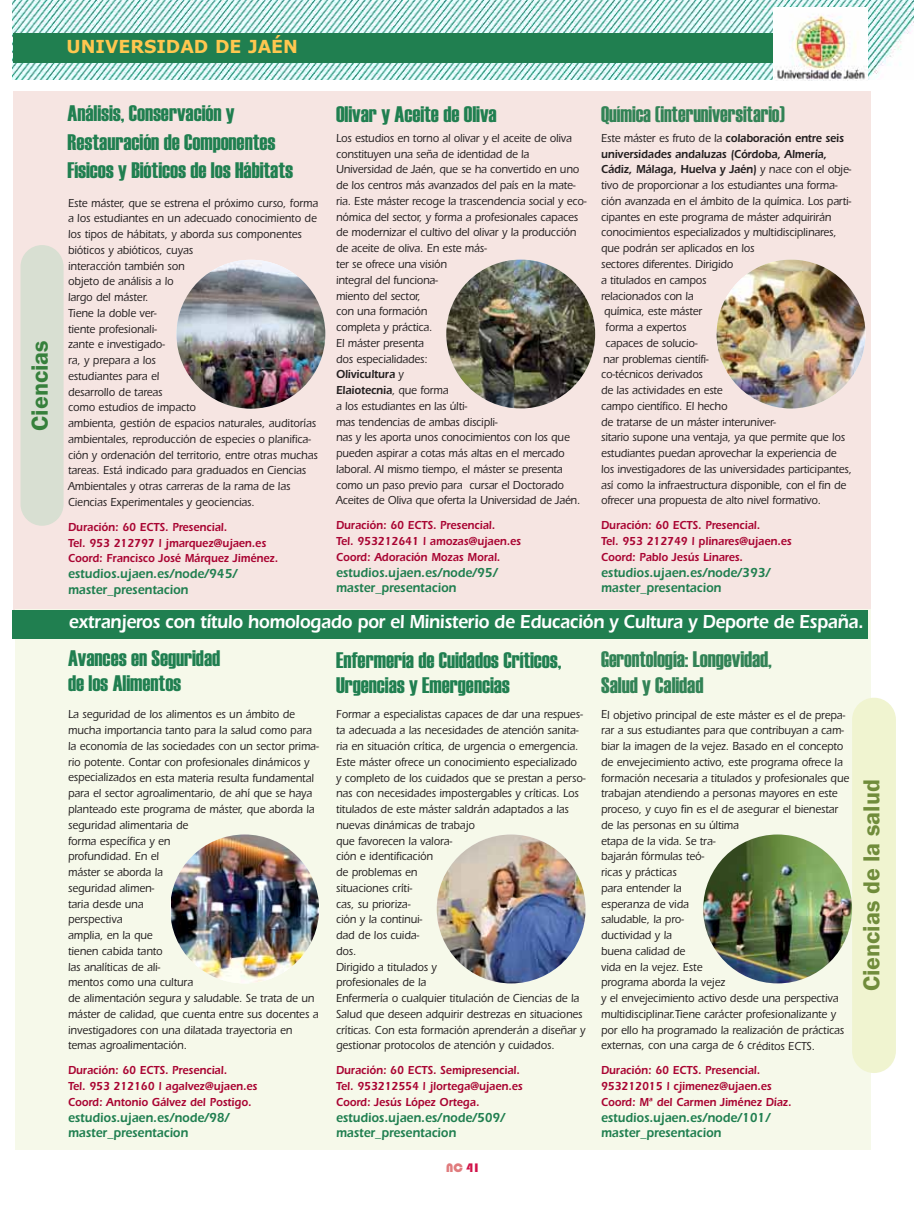
<style>
.page{position:relative;width:919px;height:1217px;background:#fff}
.page>*{position:absolute;margin:0;border:0;box-sizing:border-box;transform-origin:0 0}
.t1{font:600 24px "Franklin Gothic";color:#708c3b}
.t2{font:600 24px "Franklin Gothic";color:#36803c}
.t3{font:22.5px/28.5px "Haettenschweiler";color:#207f50}
.t4{font:22.5px/25.5px "Haettenschweiler";color:#328356;scale:.95 1}
.t5{font:600 19.5px "Itc Eras";letter-spacing:-.02em;color:#fff;scale:.9 1}
.t6{font:700 18px "Verdana";color:#ffc74f}
.t7{font:600 13.5px/15.8px "Itc Eras";color:#207f50;scale:.9 1}
.t8{font:500 12px/15.8px "Itc Eras";color:#231f20;scale:.9 1}
.t9{font:600 12px/15.8px "Itc Eras";color:#a90432;scale:.9 1}
.t10{font:600 12px "Itc Eras";letter-spacing:-.005em;color:#231f20;scale:.9 1}
.t11{font:900 12px "Blippo BT";color:#e07b7d}
.s1{font-weight:600}
.s2{font-weight:500}
.s3{color:#d11349}
</style>
<div class="page">
<img style="left:13px;top:1px;width:900px;height:79px">
<div style="left:13px;top:33px;width:759px;height:29px;background:#207f50"></div>
<img style="left:773px;top:7px;width:94px;height:74px">
<div style="left:14px;top:91px;width:856px;height:529px;background:#f6e5e2"></div>
<div style="left:21px;top:245px;width:43px;height:280px;background:#d8dfd2;border-radius:22px"></div>
<div style="left:15px;top:609px;width:855px;height:540px;background:#f6f9ea"></div>
<div style="left:13px;top:610px;width:854px;height:28px;background:#207f50"></div>
<div style="left:852px;top:697px;width:43px;height:375px;background:#f0f4d0;border-radius:22px"></div>
<img style="left:176px;top:260px;width:149px;height:148px;border-radius:50%">
<img style="left:716px;top:259px;width:149px;height:149px;border-radius:50%">
<img style="left:446px;top:259px;width:149px;height:149px;border-radius:50%">
<img style="left:172px;top:834px;width:147px;height:149px">
<img style="left:436px;top:834px;width:149px;height:149px;border-radius:50%">
<img style="left:703px;top:834px;width:149px;height:149px;border-radius:50%">
<h3 class="t6" style="left:67px;top:39px;width:233px">UNIVERSIDAD DE JAÉN</h3>
<h1 class="t2" style="left:32px;top:430px;width:92px;rotate:-90deg">Ciencias</h1>
<h2 class="t3" style="left:67px;top:100px;width:227px">Análisis, Conservación y<br>Restauración de Componentes<br>Físicos y Bióticos de los Hábitats</h2>
<h2 class="t3" style="left:336px;top:101px;width:162px">Olivar y Aceite de Oliva</h2>
<h2 class="t4" style="left:601px;top:102px;width:195px">Química (interuniversitario)</h2>
<p class="t8" style="left:601px;top:131px;width:271px">Este máster es fruto de la <span class="s1">colaboración entre seis</span></p>
<p class="t10" style="left:601px;top:149px;width:252px">universidades andaluzas (Córdoba, Almería,</p>
<p class="t10" style="left:601px;top:165px;width:280px">Cádiz, Málaga, Huelva y Jaén) <span class="s2">y nace con el obje-</span></p>
<p class="t8" style="left:601px;top:178px;width:264px">tivo de proporcionar a los estudiantes una forma-</p>
<p class="t8" style="left:601px;top:194px;width:279px">ción avanzada en el ámbito de la química. Los parti-</p>
<p class="t8" style="left:601px;top:210px;width:257px">cipantes en este programa de máster adquirirán</p>
<p class="t8" style="left:601px;top:226px;width:263px">conocimientos especializados y multidisciplinares,</p>
<p class="t8" style="left:601px;top:241px;width:172px">que podrán ser aplicados en los</p>
<p class="t8" style="left:601px;top:257px;width:148px">sectores diferentes. Dirigido</p>
<p class="t8" style="left:601px;top:273px;width:118px">a titulados en campos</p>
<p class="t8" style="left:601px;top:289px;width:104px">relacionados con la</p>
<p class="t8" style="left:604px;top:304px;width:110px">química, este máster</p>
<p class="t8" style="left:605px;top:320px;width:91px">forma a expertos</p>
<p class="t8" style="left:605px;top:336px;width:104px">capaces de solucio-</p>
<p class="t8" style="left:603px;top:352px;width:119px">nar problemas científi-</p>
<p class="t8" style="left:601px;top:367px;width:115px">co-técnicos derivados</p>
<p class="t8" style="left:601px;top:383px;width:137px">de las actividades en este</p>
<p class="t8" style="left:601px;top:399px;width:142px">campo científico. El hecho</p>
<p class="t8" style="left:601px;top:415px;width:196px">de tratarse de un máster interuniver-</p>
<p class="t8" style="left:601px;top:430px;width:272px">sitario supone una ventaja, ya que permite que los</p>
<p class="t8" style="left:601px;top:446px;width:263px">estudiantes puedan aprovechar la experiencia de</p>
<p class="t8" style="left:601px;top:462px;width:280px">los investigadores de las universidades participantes,</p>
<p class="t8" style="left:601px;top:478px;width:274px">así como la infraestructura disponible, con el fin de</p>
<p class="t8" style="left:601px;top:493px;width:246px">ofrecer una propuesta de alto nivel formativo.</p>
<p class="t9" style="left:601px;top:518px;width:213px">Duración: 60 ECTS. Presencial.<br>Tel. 953 212749 | plinares@ujaen.es<br>Coord: Pablo Jesús Linares.</p>
<p class="t7" style="left:601px;top:565px;width:190px">estudios.ujaen.es/node/393/ master_presentacion</p>
<p class="t8" style="left:336px;top:131px;width:280px">Los estudios en torno al olivar y el aceite de oliva constituyen una seña de identidad de la Universidad de Jaén, que se ha convertido en uno de los centros más avanzados del país en la mate&shy;ria. Este máster recoge la trascendencia social y eco&shy;nómica del sector, y forma a profesionales capaces de modernizar el cultivo del olivar y la producción de aceite de oliva. En este más-<br>ter se ofrece una visión<br>integral del funciona-<br>miento del sector,<br>con una formación<br>completa y práctica.<br>El máster presenta<br>dos especialidades:<br><span class="s1">Olivicultura</span> y<br><span class="s1">Elaiotecnia</span>, que forma<br>a los estudiantes en las últi-<br>mas tendencias de ambas discipli-<br>nas y les aporta unos conocimientos con los que pueden aspirar a cotas más altas en el mercado laboral. Al mismo tiempo, el máster se presenta como un paso previo para cursar el Doctorado Aceites de Oliva que oferta la Universidad de Jaén.</p>
<p class="t9" style="left:336px;top:518px;width:207px">Duración: 60 ECTS. Presencial.<br>Tel. 953212641 | amozas@ujaen.es<br>Coord: Adoración Mozas Moral.</p>
<p class="t7" style="left:336px;top:565px;width:181px">estudios.ujaen.es/node/95/ master_presentacion</p>
<p class="t8" style="left:68px;top:196px;width:279px">Este máster, que se estrena el próximo curso, forma a los estudiantes en un adecuado conocimiento de los tipos de hábitats, y aborda sus componentes bióticos y abióticos, cuyas<br>interacción también son<br>objeto de análisis a lo<br>largo del máster.<br>Tiene la doble ver-<br>tiente profesionali-<br>zante e investigado-<br>ra, y prepara a los<br>estudiantes para el<br>desarrollo de tareas<br>como estudios de impacto<br>ambienta, gestión de espacios naturales, auditorías ambientales, reproducción de especies o planifica&shy;ción y ordenación del territorio, entre otras muchas tareas. Está indicado para graduados en Ciencias Ambientales y otras carreras de la rama de las Ciencias Experimentales y geociencias.</p>
<p class="t9" style="left:68px;top:520px;width:235px">Duración: 60 ECTS. Presencial.<br>Tel. 953 212797 | jmarquez@ujaen.es<br>Coord: Francisco José Márquez Jiménez.</p>
<p class="t7" style="left:68px;top:567px;width:190px">estudios.ujaen.es/node/945/ master_presentacion</p>
<h3 class="t5" style="left:69px;top:614px;width:884px">extranjeros con título homologado por el Ministerio de Educación y Cultura y Deporte de España.</h3>
<h2 class="t3" style="left:68px;top:646px;width:153px;line-height:25.5px">Avances en Seguridad de los Alimentos</h2>
<h2 class="t4" style="left:601px;top:647px;width:181px">Gerontología: Longevidad,<br>Salud y Calidad</h2>
<p class="t8" style="left:336px;top:707px;width:279px">Formar a especialistas capaces de dar una respues&shy;ta adecuada a las necesidades de atención sanita&shy;ria en situación crítica, de urgencia o emergencia.<br>Este máster ofrece un conocimiento especializado<br>y completo de los cuidados que se prestan a perso&shy;nas con necesidades impostergables y críticas. Los titulados de este máster saldrán adaptados a las nuevas dinámicas de trabajo<br>que favorecen la valora-<br>ción e identificación<br>de problemas en<br>situaciones críti-<br>cas, su prioriza-<br>ción y la continui-<br>dad de los cuida-<br>dos.<br>Dirigido a titulados y<br>profesionales de la<br>Enfermería o cualquier titulación de Ciencias de la Salud que deseen adquirir destrezas en situaciones críticas. Con esta formación aprenderán a diseñar y gestionar protocolos de atención y cuidados.</p>
<p class="t9" style="left:336px;top:1063px;width:209px">Duración: 60 ECTS. Semipresencial.<br>Tel. 953212554 | jlortega@ujaen.es<br>Coord: Jesús López Ortega.</p>
<p class="t7" style="left:336px;top:1110px;width:190px">estudios.ujaen.es/node/509/ master_presentacion</p>
<h2 class="t3" style="left:336px;top:648px;width:227px;line-height:25.5px">Enfermería de Cuidados Críticos,<br>Urgencias y Emergencias</h2>
<p class="t8" style="left:68px;top:707px;width:280px">La seguridad de los alimentos es un ámbito de mucha importancia tanto para la salud como para la economía de las sociedades con un sector prima&shy;rio potente. Contar con profesionales dinámicos y especializados en esta materia resulta fundamental para el sector agroalimentario, de ahí que se haya planteado este programa de máster, que aborda la seguridad alimentaria de<br>forma específica y en<br>profundidad. En el<br>máster se aborda la<br>seguridad alimen-<br>taria desde una<br>perspectiva<br>amplia, en la que<br>tienen cabida tanto<br>las analíticas de ali-<br>mentos como una cultura<br>de alimentación segura y saludable. Se trata de un máster de calidad, que cuenta entre sus docentes a investigadores con una dilatada trayectoria en temas agroalimentación.</p>
<p class="t9" style="left:68px;top:1063px;width:212px">Duración: 60 ECTS. Presencial.<br>Tel. 953 212160 | agalvez@ujaen.es<br>Coord: Antonio Gálvez del Postigo.</p>
<p class="t7" style="left:68px;top:1110px;width:181px">estudios.ujaen.es/node/98/ master_presentacion</p>
<p class="t8" style="left:601px;top:707px;width:277px">El objetivo principal de este máster es el de prepa&shy;rar a sus estudiantes para que contribuyan a cam&shy;biar la imagen de la vejez. Basado en el concepto de envejecimiento activo, este programa ofrece la formación necesaria a titulados y profesionales que trabajan atendiendo a personas mayores en este proceso, y cuyo fin es el de asegurar el bienestar de las personas en su última<br>etapa de la vida. Se tra-<br>bajarán fórmulas teó-<br>ricas y prácticas<br>para entender la<br>esperanza de vida<br>saludable, la pro-<br>ductividad y la<br>buena calidad de<br>vida en la vejez. Este<br>programa aborda la vejez<br>y el envejecimiento activo desde una perspectiva multidisciplinar.Tiene carácter profesionalizante y por ello ha programado la realización de prácticas externas, con una carga de 6 créditos ECTS.</p>
<p class="t9" style="left:601px;top:1063px;width:213px">Duración: 60 ECTS. Presencial.<br>953212015 | cjimenez@ujaen.es<br>Coord: Mª del Carmen Jiménez Díaz.</p>
<p class="t7" style="left:601px;top:1110px;width:190px">estudios.ujaen.es/node/101/ master_presentacion</p>
<p class="t11" style="left:446px;top:1162px;width:35px">NC <span class="s3">41</span></p>
<h1 class="t1" style="left:863px;top:991px;width:214px;rotate:-90deg">Ciencias de la salud</h1>
</div>
